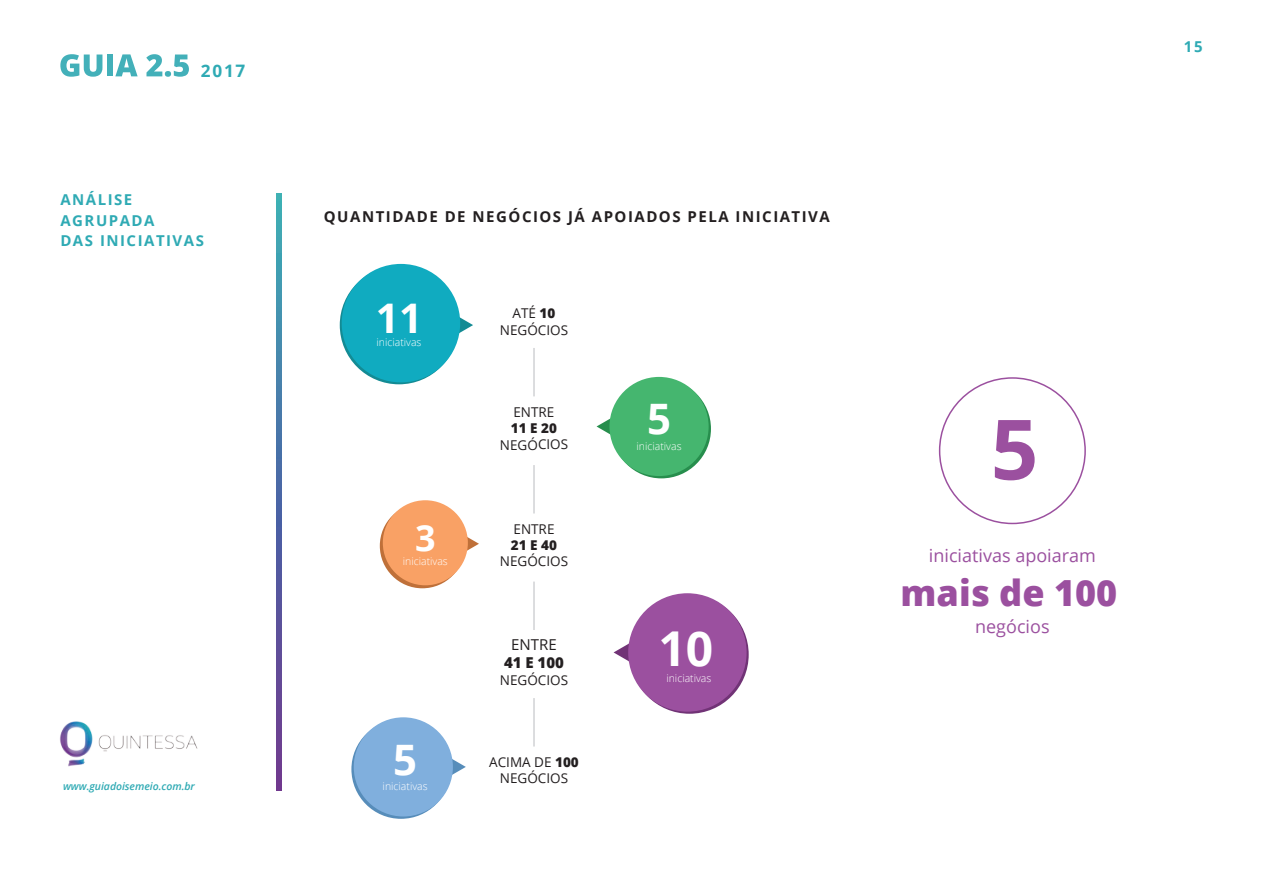
<style>
.page{position:relative;width:1263px;height:893px;background:#fff}
.page>*{position:absolute;margin:0;border:0;box-sizing:border-box;transform-origin:0 0}
.t1{font:700 83.4px "Open Sans";color:#9b509f}
.t2{font:700 48px "Open Sans";color:#fff}
.t3{font:700 42px "Open Sans";color:#fff}
.t4{font:700 40.8px "Open Sans";color:#fff}
.t5{font:800 36px "Open Sans";color:#9b509f}
.t6{font:700 36px "Open Sans";color:#fff}
.t7{font:18px "Open Sans";color:#9b509f}
.t8{font:700 17.25px "Open Sans";color:#2faab4}
.t9{font:700 15px "Open Sans";letter-spacing:.1em;color:#231f20}
.t10{font:700 15px/20.2px "Open Sans";letter-spacing:.1em;color:#2faab4}
.t11{font:800 15px "Open Sans";color:#231f20}
.t12{font:15px "Open Sans";color:#231f20}
.t13{font:13.5px/16.2px "Open Sans";color:#231f20;text-align:center}
.t14{font:800 13.5px "Open Sans";letter-spacing:-.005em;color:#231f20}
.t15{font:300 10.5px "Open Sans";color:#fff}
.t16{font:italic 600 10.5px "Open Sans";letter-spacing:-.005em;color:#2faab4}
.s1{font-weight:800}
</style>
<div class="page">
<hr style="left:533px;top:348px;width:2px;height:48px;background:#d1d2d4">
<hr style="left:533px;top:465px;width:2px;height:48px;background:#d1d2d4">
<hr style="left:533px;top:582px;width:2px;height:48px;background:#d1d2d4">
<hr style="left:533px;top:698px;width:2px;height:48px;background:#d1d2d4">
<svg style="left:459px;top:317px;width:14px;height:18px"></svg>
<svg style="left:340px;top:266px;width:118px;height:118px"></svg>
<div style="left:342px;top:264px;width:118px;height:118px;background:#10abc0;border-radius:50%"></div>
<svg style="left:630px;top:595px;width:119px;height:119px"></svg>
<svg style="left:614px;top:643px;width:15px;height:19px"></svg>
<div style="left:628px;top:593px;width:119px;height:119px;background:#9b509f;border-radius:50%"></div>
<svg style="left:452px;top:759px;width:14px;height:16px"></svg>
<svg style="left:351px;top:720px;width:100px;height:99px"></svg>
<div style="left:354px;top:717px;width:99px;height:99px;background:#80afdd;border-radius:50%"></div>
<svg style="left:596px;top:418px;width:14px;height:17px"></svg>
<svg style="left:612px;top:379px;width:99px;height:99px"></svg>
<div style="left:609px;top:377px;width:100px;height:99px;background:#45b66f;border-radius:50%"></div>
<svg style="left:380px;top:503px;width:85px;height:85px"></svg>
<svg style="left:467px;top:535px;width:12px;height:16px"></svg>
<div style="left:383px;top:500px;width:85px;height:85px;background:#f9a165;border-radius:50%"></div>
<svg style="left:277px;top:194px;width:5px;height:597px;background:#506da3"></svg>
<svg style="left:60px;top:54px;width:42px;height:23px"></svg>
<div style="left:107px;top:55px;width:6px;height:21px;background:#43b0b9"></div>
<svg style="left:115px;top:54px;width:23px;height:22px"></svg>
<svg style="left:146px;top:54px;width:43px;height:23px"></svg>
<img style="left:60px;top:721px;width:138px;height:46px">
<p class="t8" style="left:201px;top:58px;width:46px">2017</p>
<p class="t10" style="left:60px;top:189px;width:145px">ANÁLISE<br>AGRUPADA<br>DAS INICIATIVAS</p>
<p class="t16" style="left:63px;top:779px;width:133px">www.guiadoisemeio.com.br</p>
<p class="t9" style="left:324px;top:206px;width:507px">QUANTIDADE DE NEGÓCIOS JÁ APOIADOS PELA INICIATIVA</p>
<h3 class="t4" style="left:376px;top:289px;width:48px">11</h3>
<p class="t15" style="left:376px;top:335px;width:47px">iniciativas</p>
<h3 class="t6" style="left:415px;top:513px;width:22px">3</h3>
<p class="t15" style="left:403px;top:554px;width:47px">iniciativas</p>
<h3 class="t3" style="left:393px;top:730px;width:25px">5</h3>
<p class="t15" style="left:383px;top:779px;width:47px">iniciativas</p>
<p class="t13" style="left:500px;top:305px;width:70px">ATÉ <span class="s1">10<br></span>NEGÓCIOS</p>
<p class="t13" style="left:513px;top:404px;width:43px">ENTRE</p>
<p class="t14" style="left:511px;top:418px;width:48px">11 E 20</p>
<p class="t13" style="left:500px;top:436px;width:70px">NEGÓCIOS</p>
<p class="t13" style="left:513px;top:521px;width:42px">ENTRE</p>
<p class="t14" style="left:511px;top:535px;width:48px">21 E 40</p>
<p class="t13" style="left:500px;top:553px;width:70px">NEGÓCIOS</p>
<p class="t12" style="left:511px;top:635px;width:47px">ENTRE</p>
<p class="t11" style="left:504px;top:652px;width:61px">41 E 100</p>
<p class="t13" style="left:500px;top:671px;width:70px">NEGÓCIOS</p>
<p class="t13" style="left:489px;top:754px;width:91px">ACIMA DE <span class="s1">100<br></span>NEGÓCIOS</p>
<h3 class="t3" style="left:647px;top:390px;width:25px">5</h3>
<p class="t15" style="left:636px;top:439px;width:47px">iniciativas</p>
<h2 class="t2" style="left:658px;top:615px;width:56px">10</h2>
<p class="t15" style="left:666px;top:671px;width:47px">iniciativas</p>
<p class="t10" style="left:1184px;top:36px;width:20px">15</p>
<h1 class="t1" style="left:991px;top:390px;width:49px">5</h1>
<h3 class="t7" style="left:929px;top:543px;width:169px">iniciativas apoiaram</h3>
<h3 class="t5" style="left:900px;top:565px;width:218px">mais de 100</h3>
<h3 class="t7" style="left:975px;top:614px;width:76px">negócios</h3>
</div>
